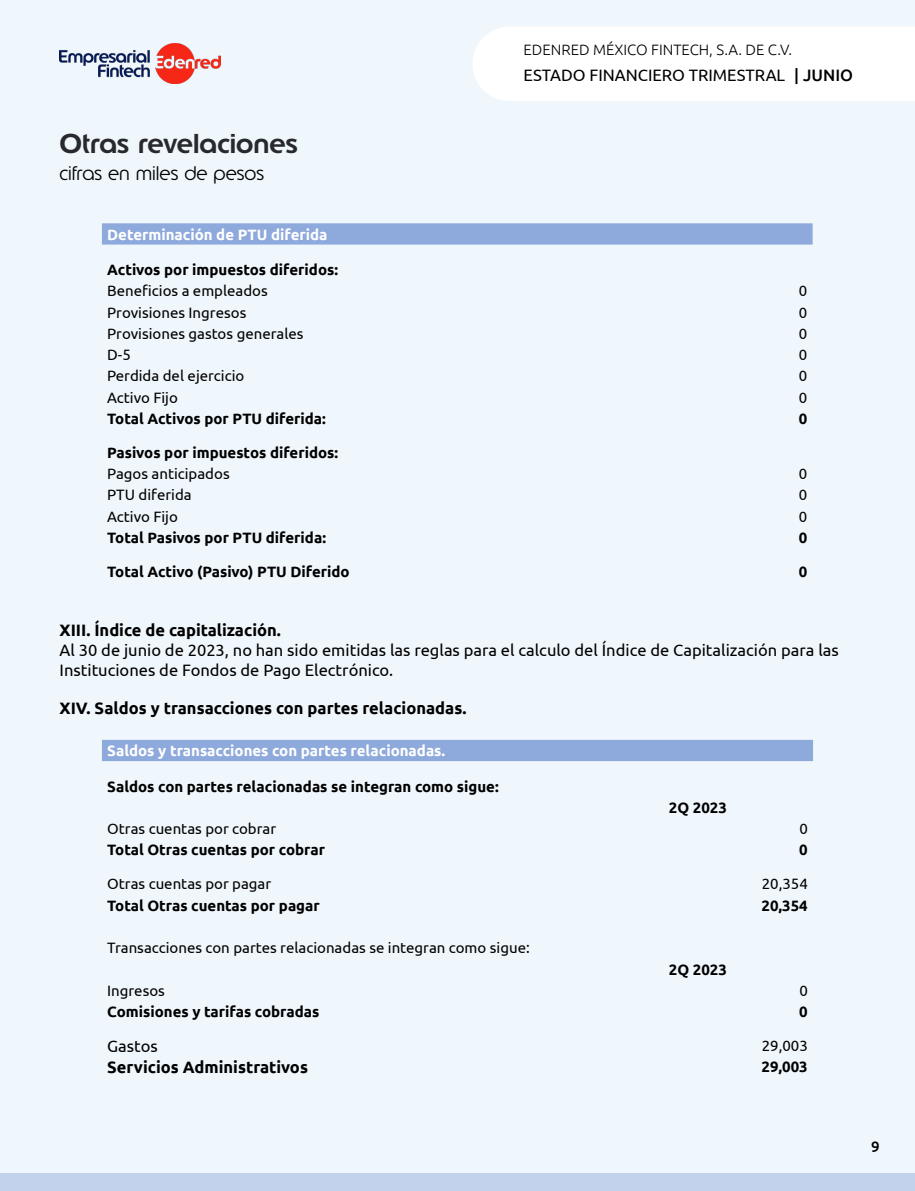
<style>
.page{position:relative;width:915px;height:1191px;background:#fff}
.page>*{position:absolute;margin:0;border:0;box-sizing:border-box;transform-origin:0 0}
.t1{font:500 27px "Edenred";color:#28292c}
.t2{font:300 19.5px "Edenred";color:#000}
.t3{font:16.5px/19.8px "Ubuntu";color:#000}
.t4{font:700 16.5px "Ubuntu";color:#000}
.t5{font:500 16.5px "Ubuntu";color:#000}
.t6{font:700 15px "Ubuntu";color:#000}
.t7{font:15px "Ubuntu";color:#000}
.t8{font:700 15px "Ubuntu";color:#fff}
.t9{font:300 15px "Ubuntu";color:#000}
.t10{font:500 15px "Ubuntu";color:#000}
</style>
<div class="page">
<div style="left:0;top:0;width:914px;height:1191px;background:#f0f7fc"></div>
<div style="left:473px;top:27px;width:441px;height:74px;background:#fff"></div>
<div style="left:0;top:1174px;width:914px;height:17px;background:#c2d2ec"></div>
<div style="left:102px;top:740px;width:710px;height:21px;background:#8ea9db"></div>
<div style="left:102px;top:223px;width:710px;height:21px;background:#8ea9db"></div>
<img style="left:60px;top:44px;width:160px;height:40px">
<p class="t1" style="left:60px;top:125px;width:239px">Otras revelaciones</p>
<p class="t2" style="left:60px;top:160px;width:206px">cifras en miles de pesos</p>
<p class="t9" style="left:523px;top:40px;width:270px">EDENRED MÉXICO FINTECH, S.A. DE C.V.</p>
<p class="t3" style="left:523px;top:65px;width:263px">ESTADO FINANCIERO TRIMESTRAL</p>
<p class="t5" style="left:794px;top:65px;width:60px">| JUNIO</p>
<p class="t8" style="left:107px;top:225px;width:222px">Determinación de PTU diferida</p>
<p class="t6" style="left:107px;top:260px;width:232px">Activos por impuestos diferidos:</p>
<p class="t7" style="left:107px;top:282px;width:162px">Beneficios a empleados</p>
<p class="t7" style="left:798px;top:282px;width:10px">0</p>
<p class="t7" style="left:107px;top:303px;width:141px">Provisiones Ingresos</p>
<p class="t7" style="left:798px;top:303px;width:10px">0</p>
<p class="t7" style="left:107px;top:324px;width:198px">Provisiones gastos generales</p>
<p class="t7" style="left:798px;top:324px;width:10px">0</p>
<p class="t7" style="left:107px;top:346px;width:25px">D-5</p>
<p class="t7" style="left:798px;top:346px;width:10px">0</p>
<p class="t7" style="left:107px;top:367px;width:139px">Perdida del ejercicio</p>
<p class="t7" style="left:798px;top:367px;width:10px">0</p>
<p class="t7" style="left:107px;top:388px;width:72px">Activo Fijo</p>
<p class="t7" style="left:798px;top:388px;width:10px">0</p>
<p class="t6" style="left:107px;top:409px;width:220px">Total Activos por PTU diferida:</p>
<p class="t6" style="left:798px;top:409px;width:10px">0</p>
<p class="t6" style="left:107px;top:443px;width:232px">Pasivos por impuestos diferidos:</p>
<p class="t7" style="left:107px;top:465px;width:124px">Pagos anticipados</p>
<p class="t7" style="left:798px;top:465px;width:10px">0</p>
<p class="t7" style="left:107px;top:486px;width:86px">PTU diferida</p>
<p class="t7" style="left:798px;top:486px;width:10px">0</p>
<p class="t7" style="left:107px;top:507px;width:72px">Activo Fijo</p>
<p class="t7" style="left:798px;top:507px;width:10px">0</p>
<p class="t6" style="left:107px;top:528px;width:220px">Total Pasivos por PTU diferida:</p>
<p class="t6" style="left:798px;top:528px;width:10px">0</p>
<p class="t6" style="left:107px;top:562px;width:244px">Total Activo (Pasivo) PTU Diferido</p>
<p class="t6" style="left:798px;top:562px;width:10px">0</p>
<p class="t4" style="left:60px;top:620px;width:223px">XIII. Índice de capitalización.</p>
<p class="t3" style="left:60px;top:639px;width:780px">Al 30 de junio de 2023, no han sido emitidas las reglas para el calculo del Índice de Capitalización para las<br>Instituciones de Fondos de Pago Electrónico.</p>
<p class="t4" style="left:60px;top:698px;width:408px">XIV. Saldos y transacciones con partes relacionadas.</p>
<p class="t8" style="left:107px;top:742px;width:339px">Saldos y transacciones con partes relacionadas.</p>
<p class="t6" style="left:107px;top:777px;width:393px">Saldos con partes relacionadas se integran como sigue:</p>
<p class="t6" style="left:668px;top:798px;width:60px">2Q 2023</p>
<p class="t7" style="left:107px;top:819px;width:170px">Otras cuentas por cobrar</p>
<p class="t7" style="left:799px;top:819px;width:10px">0</p>
<p class="t6" style="left:107px;top:841px;width:219px">Total Otras cuentas por cobrar</p>
<p class="t6" style="left:799px;top:841px;width:10px">0</p>
<p class="t7" style="left:107px;top:875px;width:165px">Otras cuentas por pagar</p>
<p class="t7" style="left:761px;top:875px;width:47px">20,354</p>
<p class="t6" style="left:107px;top:896px;width:214px">Total Otras cuentas por pagar</p>
<p class="t6" style="left:761px;top:896px;width:48px">20,354</p>
<p class="t7" style="left:107px;top:938px;width:424px">Transacciones con partes relacionadas se integran como sigue:</p>
<p class="t6" style="left:668px;top:960px;width:60px">2Q 2023</p>
<p class="t7" style="left:107px;top:981px;width:59px">Ingresos</p>
<p class="t7" style="left:799px;top:981px;width:10px">0</p>
<p class="t6" style="left:107px;top:1002px;width:213px">Comisiones y tarifas cobradas</p>
<p class="t6" style="left:799px;top:1002px;width:10px">0</p>
<p class="t3" style="left:107px;top:1035px;width:52px">Gastos</p>
<p class="t7" style="left:761px;top:1036px;width:47px">29,003</p>
<p class="t4" style="left:107px;top:1057px;width:202px">Servicios Administrativos</p>
<p class="t6" style="left:761px;top:1058px;width:48px">29,003</p>
<p class="t10" style="left:870px;top:1137px;width:10px">9</p>
</div>
